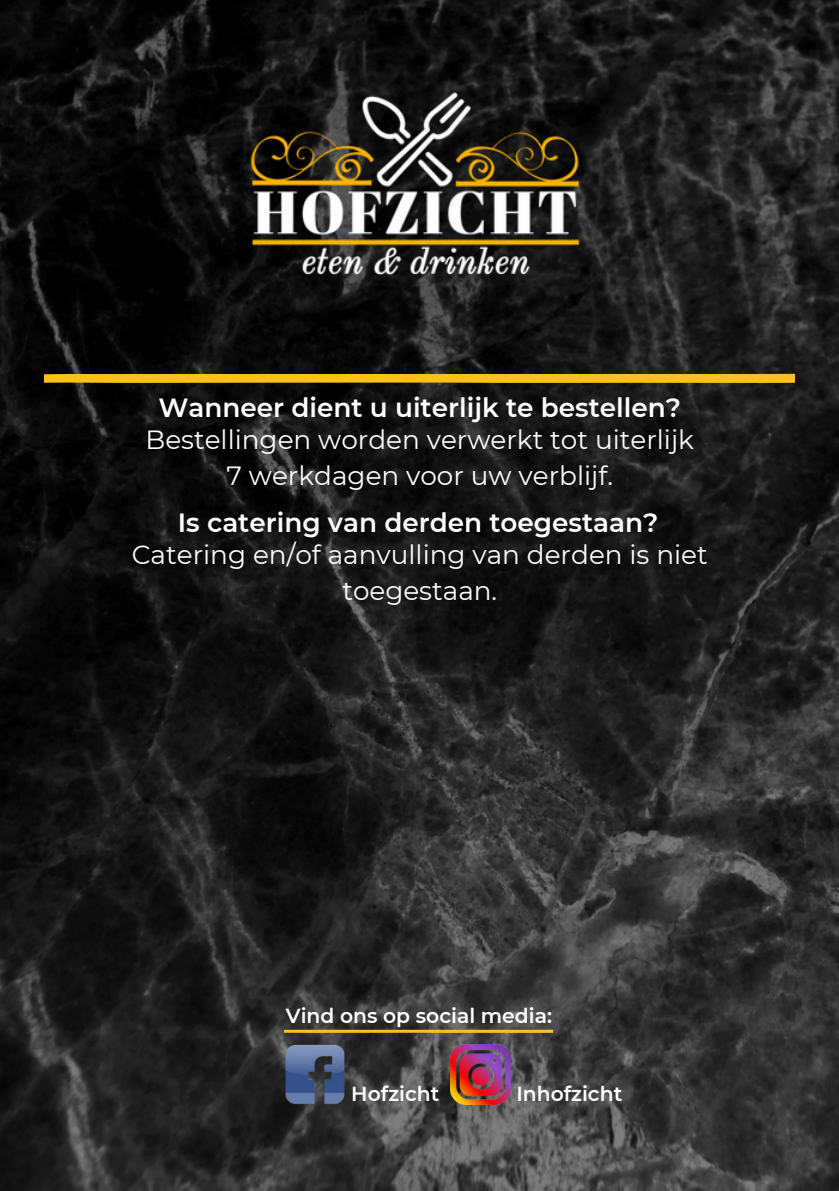
<style>
.page{position:relative;width:839px;height:1191px;background:#fff}
.page>*{position:absolute;margin:0;border:0;box-sizing:border-box;transform-origin:0 0}
.t1{font:26.2px/36px "Montserrat";color:#fff;text-align:center}
.t2{font:600 26.2px "Montserrat";color:#fff}
.t3{font:600 20.2px "Montserrat";color:#fff}
</style>
<div class="page">
<img style="left:0;top:0;width:838px;height:1191px">
<img style="left:243px;top:84px;width:350px;height:204px">
<svg style="left:44px;top:372px;width:750px;height:13px"></svg>
<img style="left:450px;top:1044px;width:60px;height:60px">
<img style="left:284px;top:1042px;width:61px;height:65px">
<svg style="left:284px;top:1029px;width:268px;height:5px"></svg>
<p class="t2" style="left:158px;top:391px;width:524px">Wanneer dient u uiterlijk te bestellen?</p>
<p class="t1" style="left:145px;top:421px;width:550px">Bestellingen worden verwerkt tot uiterlijk</p>
<p class="t1" style="left:226px;top:457px;width:388px">7 werkdagen voor uw verblijf.</p>
<p class="t2" style="left:178px;top:507px;width:482px">Is catering van derden toegestaan?</p>
<p class="t1" style="left:132px;top:537px;width:577px">Catering en/of aanvulling van derden is niet toegestaan.</p>
<p class="t3" style="left:286px;top:1003px;width:267px">Vind ons op social media:</p>
<p class="t3" style="left:351px;top:1082px;width:89px">Hofzicht</p>
<p class="t3" style="left:516px;top:1082px;width:107px">Inhofzicht</p>
</div>
